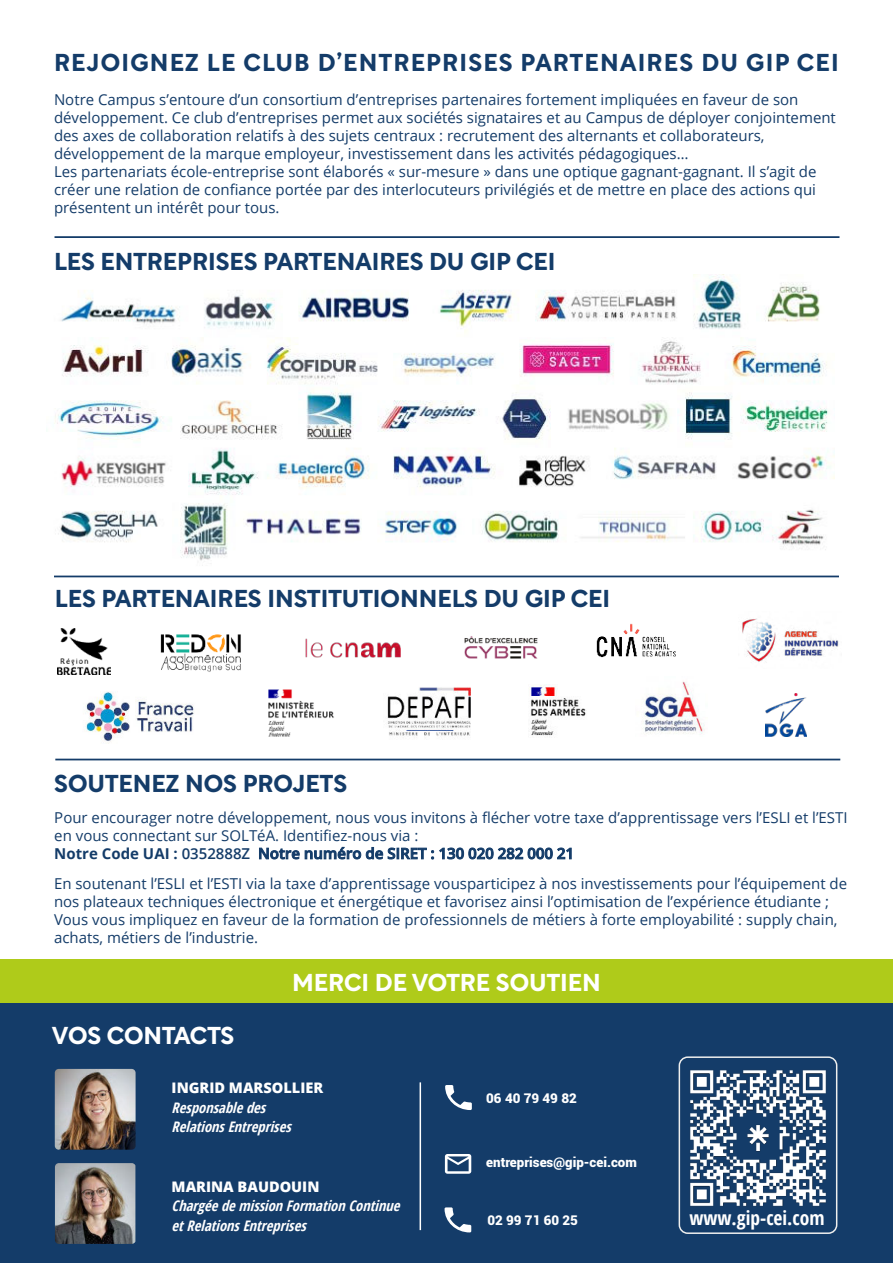
<style>
.page{position:relative;width:893px;height:1263px;background:#fff}
.page>*{position:absolute;margin:0;border:0;box-sizing:border-box;transform-origin:0 0}
.t1{font:24px "Rotunda Variable";color:#143c69}
.t2{font:24px "Rotunda Variable";letter-spacing:.05em;color:#143c69}
.t3{font:24px "Rotunda Variable";color:#fff}
.t4{font:700 19.5px "Open Sans Condensed";color:#fff}
.t5{font:15px/18px "Open Sans";color:#143c69}
.t6{font:italic 700 14.55px/19.5px "Open Sans Condensed";color:#fff}
.t7{font:800 14.55px "Open Sans";color:#fff}
.t8{font:900 13.35px "Roboto";color:#fff}
.s1{font-weight:700}
.s2{font-weight:600}
</style>
<div class="page">
<div style="left:0;top:960px;width:893px;height:44px;background:#afcb1a"></div>
<hr style="left:54px;top:576px;width:785px;height:1px;background:#143c69">
<hr style="left:55px;top:236px;width:784px;height:2px;background:#143c69">
<img style="left:57px;top:629px;width:53px;height:46px">
<hr style="left:55px;top:759px;width:785px;height:1px;background:#143c69">
<img style="left:464px;top:636px;width:74px;height:23px">
<img style="left:766px;top:694px;width:41px;height:42px">
<img style="left:305px;top:639px;width:95px;height:19px">
<img style="left:596px;top:623px;width:80px;height:35px">
<img style="left:742px;top:618px;width:97px;height:44px">
<img style="left:529px;top:685px;width:57px;height:51px">
<img style="left:268px;top:689px;width:66px;height:48px">
<img style="left:643px;top:681px;width:62px;height:53px">
<img style="left:160px;top:634px;width:81px;height:38px">
<img style="left:387px;top:687px;width:84px;height:49px">
<div style="left:0;top:1004px;width:893px;height:259px;background:#143c69"></div>
<div style="left:679px;top:1056px;width:158px;height:178px;border:2px solid #efefee;border-radius:8px"></div>
<svg style="left:445px;top:1085px;width:27px;height:25px"></svg>
<svg style="left:445px;top:1207px;width:26px;height:25px"></svg>
<svg style="left:445px;top:1154px;width:26px;height:20px"></svg>
<hr style="left:420px;top:1082px;width:1px;height:148px;background:#fff">
<img style="left:690px;top:1070px;width:136px;height:136px">
<img style="left:55px;top:1069px;width:81px;height:81px">
<img style="left:55px;top:1163px;width:80px;height:81px">
<img style="left:54px;top:274px;width:781px;height:292px">
<img style="left:85px;top:691px;width:109px;height:53px">
<h1 class="t2" style="left:54px;top:49px;width:786px">REJOIGNEZ LE CLUB D’ENTREPRISES PARTENAIRES DU GIP CEI</h1>
<p class="t5" style="left:54px;top:92px;width:783px">Notre Campus s’entoure d’un consortium d’entreprises partenaires fortement impliquées en faveur de son développement. Ce club d’entreprises permet aux sociétés signataires et au Campus de déployer conjointement des axes de collaboration relatifs à des sujets centraux : recrutement des alternants et collaborateurs, développement de la marque employeur, investissement dans les activités pédagogiques…<br>Les partenariats école-entreprise sont élaborés « sur-mesure » dans une optique gagnant-gagnant. Il s’agit de créer une relation de confiance portée par des interlocuteurs privilégiés et de mettre en place des actions qui présentent un intérêt pour tous.</p>
<h1 class="t1" style="left:54px;top:248px;width:503px">LES ENTREPRISES PARTENAIRES DU GIP CEI</h1>
<h1 class="t1" style="left:55px;top:585px;width:557px">LES PARTENAIRES INSTITUTIONNELS DU GIP CEI</h1>
<h1 class="t1" style="left:54px;top:770px;width:294px">SOUTENEZ NOS PROJETS</h1>
<p class="t5" style="left:54px;top:808px;width:795px">Pour encourager notre développement, nous vous invitons à flécher votre taxe d’apprentissage vers l’ESLI et l’ESTI en vous connectant sur SOLTéA. Identifiez-nous via :<br><span class="s1">Notre Code UAI :</span> <span class="s2">0352888Z Notre numéro de SIRET : 130 020 282 000 21</span></p>
<p class="t5" style="left:54px;top:874px;width:795px">En soutenant l’ESLI et l’ESTI via la taxe d’apprentissage vousparticipez à nos investissements pour l’équipement de nos plateaux techniques électronique et énergétique et favorisez ainsi l’optimisation de l’expérience étudiante ; Vous vous impliquez en faveur de la formation de professionnels de métiers à forte employabilité : supply chain, achats, métiers de l’industrie.</p>
<h1 class="t3" style="left:292px;top:969px;width:310px">MERCI DE VOTRE SOUTIEN</h1>
<h1 class="t3" style="left:52px;top:1022px;width:183px">VOS CONTACTS</h1>
<p class="t7" style="left:172px;top:1080px;width:153px">INGRID MARSOLLIER</p>
<p class="t6" style="left:172px;top:1099px;width:124px">Responsabledes<br>RelationsEntreprises</p>
<p class="t7" style="left:172px;top:1178px;width:149px">MARINA BAUDOUIN</p>
<p class="t6" style="left:172px;top:1197px;width:233px">Chargéedemission Formation Continue etRelationsEntreprises</p>
<p class="t8" style="left:486px;top:1092px;width:92px">06 40 79 49 82</p>
<p class="t8" style="left:486px;top:1157px;width:152px">entreprises@gip-cei.com</p>
<p class="t8" style="left:487px;top:1215px;width:92px">02 99 71 60 25</p>
<h2 class="t4" style="left:689px;top:1210px;width:137px">www.gip-cei.com</h2>
</div>
